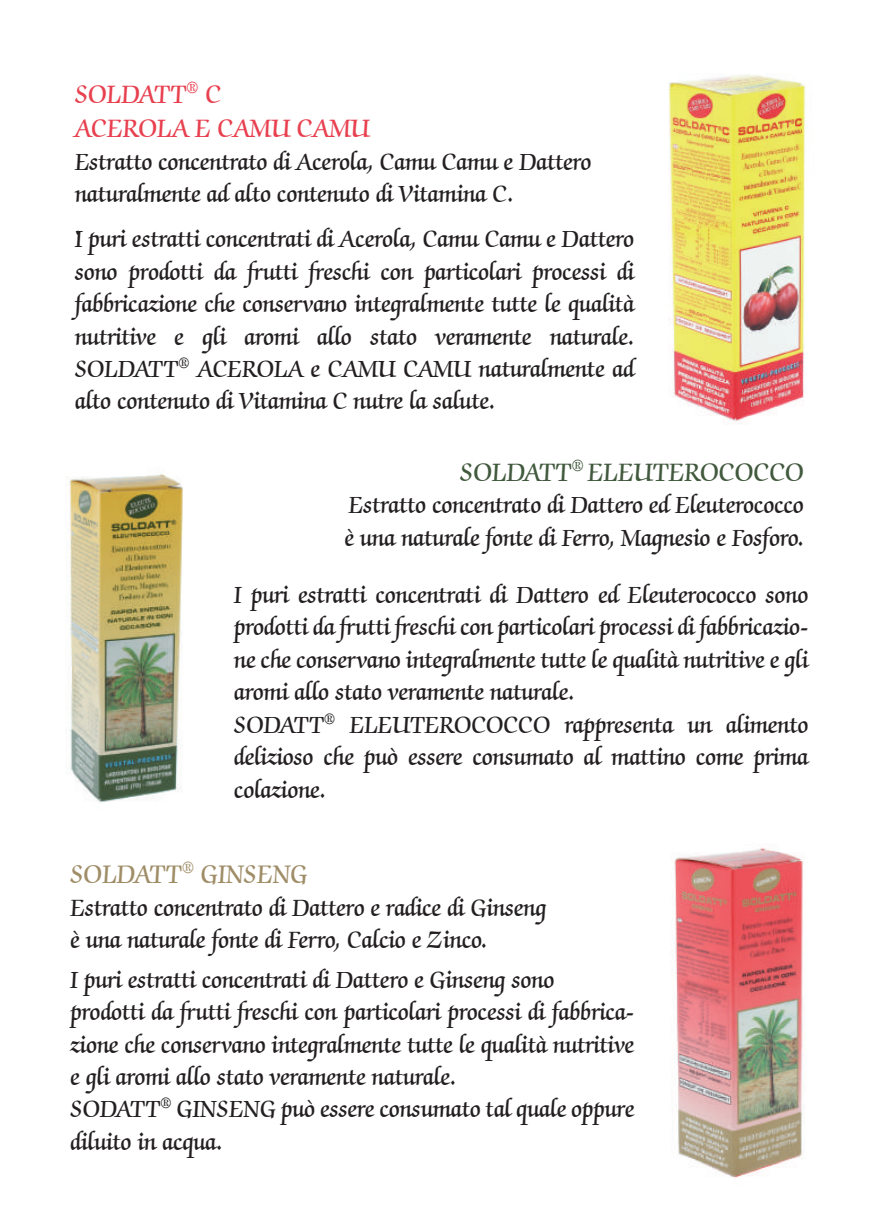
<style>
.page{position:relative;width:881px;height:1225px;background:#fff}
.page>*{position:absolute;margin:0;border:0;box-sizing:border-box;transform-origin:0 0}
.t1{font:600 29.25px "Zapf Chancery IT Cby BT";color:#9f8d67;scale:.89 1}
.t2{font:600 29.03px/34.9px "Zapf Chancery IT Cby BT";color:#e8404f;scale:.9 1}
.t3{font:600 29.03px "Zapf Chancery IT Cby BT";color:#41593d;scale:.9 1}
.t4{font:600 27.22px/32.6px "Zapf Chancery IT Cby BT";color:#231f20;scale:.89 1}
.t5{font:600 27px/32.4px "Zapf Chancery IT Cby BT";color:#231f20;scale:.9 1}
</style>
<div class="page">
<img style="left:668px;top:74px;width:138px;height:351px">
<img style="left:69px;top:474px;width:114px;height:329px">
<img style="left:674px;top:847px;width:130px;height:331px">
<p class="t2" style="left:75px;top:78px;width:329px">SOLDATT<sup>®</sup> C<br>ACEROLA E CAMU CAMU</p>
<p class="t5" style="left:75px;top:147px;width:575px">Estratto concentrato di Acerola, Camu Camu e Dattero naturalmente ad alto contenuto di Vitamina C.<br>.</p>
<p class="t5" style="left:75px;top:224px;width:622px;text-align:justify">I puri estratti concentrati di Acerola, Camu Camu e Dattero sono prodotti da frutti freschi con particolari processi di fabbricazione che conservano integralmente tutte le qualità nutritive e gli aromi allo stato veramente naturale.<br>SOLDATT<sup>®</sup> ACEROLA e CAMU CAMU naturalmente ad alto contenuto di Vitamina C nutre la salute.</p>
<p class="t3" style="left:460px;top:457px;width:383px">SOLDATT<sup>®</sup> ELEUTEROCOCCO</p>
<p class="t5" style="left:344px;top:490px;width:511px">Estratto concentrato di Dattero ed Eleuterococco è una naturale fonte di Ferro, Magnesio e Fosforo.</p>
<p class="t5" style="left:234px;top:580px;width:639px">I puri estratti concentrati di Dattero ed Eleuterococco sono prodotti da frutti freschi con particolari processi di fabbricazio&shy;ne che conservano integralmente tutte le qualità nutritive e gli aromi allo stato veramente naturale.<br>SODATT<sup>®</sup> ELEUTEROCOCCO rappresenta un alimento delizioso che può essere consumato al mattino come prima colazione.</p>
<p class="t1" style="left:71px;top:859px;width:268px">SOLDATT<sup>®</sup> GINSENG</p>
<p class="t4" style="left:71px;top:892px;width:536px">Estratto concentrato di Dattero e radice di Ginseng è una naturale fonte di Ferro, Calcio e Zinco.</p>
<p class="t5" style="left:71px;top:964px;width:627px">I puri estratti concentrati di Dattero e Ginseng sono prodotti da frutti freschi con particolari processi di fabbrica&shy;zione che conservano integralmente tutte le qualità nutritive e gli aromi allo stato veramente naturale.<br>SODATT<sup>®</sup> GINSENG può essere consumato tal quale oppure diluito in acqua.</p>
</div>
